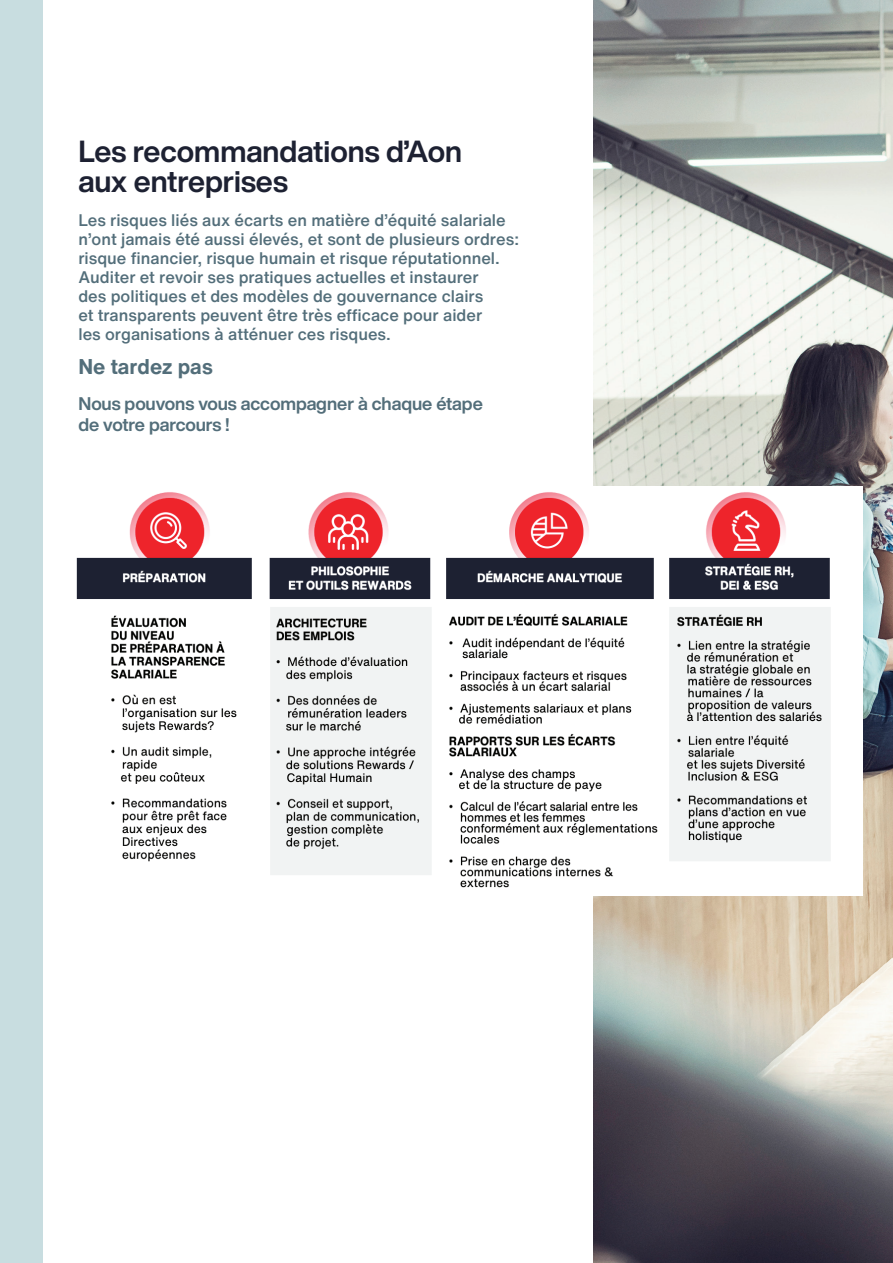
<style>
.page{position:relative;width:893px;height:1263px;background:#fff}
.page>*{position:absolute;margin:0;border:0;box-sizing:border-box;transform-origin:0 0}
.t1{font:700 30px/30px "Helvetica Now Display";color:#1d2132}
.t2{font:700 21px "Helvetica Now Text";color:#536e7a}
.t3{font:700 18px/21px "Helvetica Now Display";color:#536e7a}
.t4{font:500 16.5px/18.9px "Helvetica Now Text";color:#536e7a}
</style>
<div class="page">
<div style="left:0;top:0;width:43px;height:1263px;background:#c8dde0"></div>
<img style="left:593px;top:0;width:300px;height:1263px">
<img style="left:76px;top:486px;width:786px;height:410px">
<h1 class="t1" style="left:78px;top:137px;width:385px">Les recommandations d’Aon aux entreprises</h1>
<p class="t4" style="left:78px;top:211px;width:442px">Les risques liés aux écarts en matière d’équité salariale n’ont jamais été aussi élevés, et sont de plusieurs ordres: risque financier, risque humain et risque réputationnel.<br>Auditer et revoir ses pratiques actuelles et instaurer<br>des politiques et des modèles de gouvernance clairs<br>et transparents peuvent être très efficace pour aider<br>les organisations à atténuer ces risques.</p>
<p class="t2" style="left:78px;top:352px;width:136px">Ne tardez pas</p>
<p class="t3" style="left:78px;top:393px;width:406px">Nous pouvons vous accompagner à chaque étape de votre parcours !</p>
</div>
